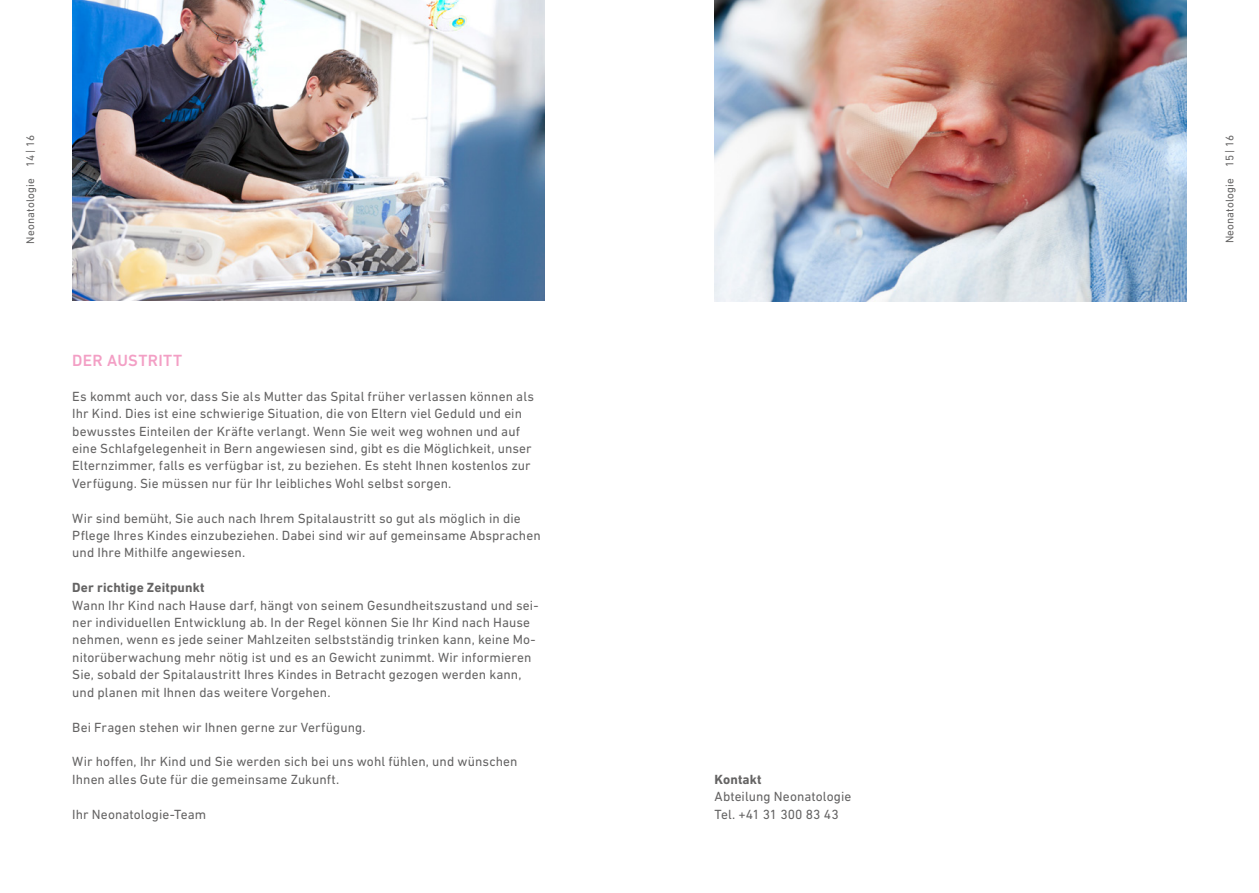
<style>
.page{position:relative;width:1259px;height:893px;background:#fff}
.page>*{position:absolute;margin:0;border:0;box-sizing:border-box;transform-origin:0 0}
.NEXT_Titel_Inhalt_11{font:500 16.5px "DIN Next LT Pro";letter-spacing:.02em;color:#f39fc5}
.NEXT_Grundtext_9{font:13.5px/17.4px "DIN Next LT Pro";letter-spacing:.005em;color:#646363}
.NEXT_Grundtext_9-2{font:700 13.5px "DIN Next LT Pro";letter-spacing:.01em;color:#646363}
.t1{font:11.25px "DIN Next LT Pro";letter-spacing:.015em;color:#646363}
</style>
<div class="page">
<img style="left:72px;top:0;width:472px;height:301px">
<img style="left:714px;top:0;width:472px;height:302px">
<p class="t1" style="left:24px;top:244px;width:110px;rotate:-90deg">Neonatologie 14 | 16</p>
<p class="NEXT_Titel_Inhalt_11" style="left:72px;top:351px;width:111px">DER AUSTRITT</p>
<p class="NEXT_Grundtext_9" style="left:72px;top:387px;width:463px">Es kommt auch vor, dass Sie als Mutter das Spital früher verlassen können als Ihr Kind. Dies ist eine schwierige Situation, die von Eltern viel Geduld und ein bewusstes Einteilen der Kräfte verlangt. Wenn Sie weit weg wohnen und auf eine Schlafgelegenheit in Bern angewiesen sind, gibt es die Möglichkeit, unser Elternzimmer, falls es verfügbar ist, zu beziehen. Es steht Ihnen kostenlos zur Verfügung. Sie müssen nur für Ihr leibliches Wohl selbst sorgen.</p>
<p class="NEXT_Grundtext_9" style="left:72px;top:509px;width:470px">Wir sind bemüht, Sie auch nach Ihrem Spitalaustritt so gut als möglich in die<br>Pflege Ihres Kindes einzubeziehen. Dabei sind wir auf gemeinsame Absprachen und Ihre Mithilfe angewiesen.</p>
<p class="NEXT_Grundtext_9-2" style="left:72px;top:580px;width:134px">Der richtige Zeitpunkt</p>
<p class="NEXT_Grundtext_9" style="left:72px;top:596px;width:468px">Wann Ihr Kind nach Hause darf, hängt von seinem Gesundheitszustand und sei&shy;ner individuellen Entwicklung ab. In der Regel können Sie Ihr Kind nach Hause nehmen, wenn es jede seiner Mahlzeiten selbstständig trinken kann, keine Mo&shy;nitorüberwachung mehr nötig ist und es an Gewicht zunimmt. Wir informieren Sie, sobald der Spitalaustritt Ihres Kindes in Betracht gezogen werden kann, und planen mit Ihnen das weitere Vorgehen.</p>
<p class="NEXT_Grundtext_9" style="left:72px;top:718px;width:295px">Bei Fragen stehen wir Ihnen gerne zur Verfügung.</p>
<p class="NEXT_Grundtext_9" style="left:72px;top:753px;width:447px">Wir hoffen, Ihr Kind und Sie werden sich bei uns wohl fühlen, und wünschen<br>Ihnen alles Gute für die gemeinsame Zukunft.</p>
<p class="NEXT_Grundtext_9" style="left:72px;top:805px;width:135px">Ihr Neonatologie-Team</p>
<p class="NEXT_Grundtext_9-2" style="left:714px;top:771px;width:49px">Kontakt</p>
<p class="NEXT_Grundtext_9" style="left:714px;top:788px;width:138px">Abteilung Neonatologie</p>
<p class="NEXT_Grundtext_9" style="left:714px;top:805px;width:126px">Tel. +41 31 300 83 43</p>
<p class="t1" style="left:1223px;top:243px;width:110px;rotate:-90deg">Neonatologie 15 | 16</p>
</div>
